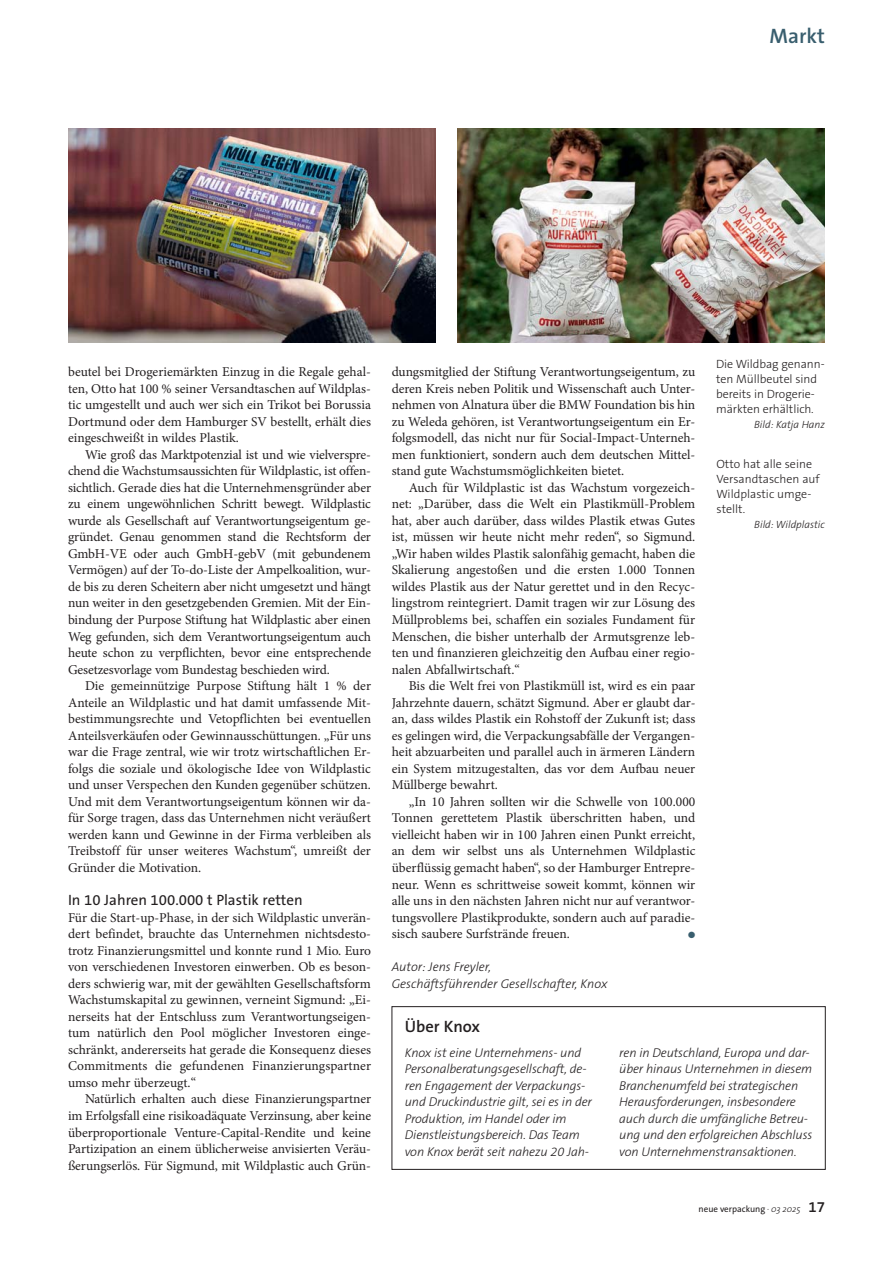
<style>
.page{position:relative;width:893px;height:1263px;background:#fff}
.page>*{position:absolute;margin:0;border:0;box-sizing:border-box;transform-origin:0 0}
.t1{font:600 21px "The Sans Os F";color:#395e6e}
.t2{font:600 16.5px "The Sans Os F";color:#231f20}
.t3{font:15px "The Sans Os F";color:#231f20}
.t4{font:13.5px/16.5px "Minion Pro";color:#231f20;text-align:justify}
.t5{font:italic 300 12.75px/16.5px "The Sans Os F";letter-spacing:-.01em;color:#231f20}
.t6{font:300 12px/15px "The Sans Os F";letter-spacing:-.005em;color:#231f20}
.t7{font:italic 300 10.5px "The Sans Os F";color:#231f20}
.t8{font:9px "The Sans Os F";color:#231f20}
.t9{font:9px "Zapf Dingbats Std";color:#395e6e}
.s1{font-weight:300;font-style:italic}
.s2{font-weight:600;font-size:15px}
</style>
<div class="page">
<img style="left:68px;top:128px;width:368px;height:215px">
<img style="left:457px;top:128px;width:368px;height:215px">
<div style="left:392px;top:1006px;width:433px;height:163px;border:1px solid #231f20"></div>
<h1 class="t1" style="left:769px;top:23px;width:57px">Markt</h1>
<p class="t4" style="left:68px;top:365px;width:304px">beutel bei Drogeriemärkten Einzug in die Regale gehal&shy;ten, Otto hat 100 % seiner Versandtaschen auf Wildplas&shy;tic umgestellt und auch wer sich ein Trikot bei Borussia Dortmund oder dem Hamburger SV bestellt, erhält dies eingeschweißt in wildes Plastik.</p>
<p class="t4" style="left:68px;top:447px;width:305px;text-indent:17px">Wie groß das Marktpotenzial ist und wie vielverspre&shy;chend die Wachstumsaussichten für Wildplastic, ist offen&shy;sichtlich. Gerade dies hat die Unternehmensgründer aber zu einem ungewöhnlichen Schritt bewegt. Wildplastic wurde als Gesellschaft auf Verantwortungseigentum ge&shy;gründet. Genau genommen stand die Rechtsform der GmbH-VE oder auch GmbH-gebV (mit gebundenem Vermögen) auf der To-do-Liste der Ampelkoalition, wur&shy;de bis zu deren Scheitern aber nicht umgesetzt und hängt nun weiter in den gesetzgebenden Gremien. Mit der Ein&shy;bindung der Purpose Stiftung hat Wildplastic aber einen Weg gefunden, sich dem Verantwortungseigentum auch heute schon zu verpflichten, bevor eine entsprechende Gesetzesvorlage vom Bundestag beschieden wird.</p>
<p class="t4" style="left:68px;top:679px;width:305px;text-indent:17px">Die gemeinnützige Purpose Stiftung hält 1 % der Anteile an Wildplastic und hat damit umfassende Mit&shy;bestimmungsrechte und Vetopflichten bei eventuellen Anteilsverkäufen oder Gewinnausschüttungen. „Für uns war die Frage zentral, wie wir trotz wirtschaftlichen Er&shy;folgs die soziale und ökologische Idee von Wildplastic und unser Verspechen den Kunden gegenüber schützen.<br>Und mit dem Verantwortungseigentum können wir da&shy;für Sorge tragen, dass das Unternehmen nicht veräußert werden kann und Gewinne in der Firma verbleiben als Treibstoff für unser weiteres Wachstum“, umreißt der Gründer die Motivation.</p>
<p class="t3" style="left:68px;top:892px;width:236px">In 10 Jahren 100.000 t Plastik retten</p>
<p class="t4" style="left:68px;top:910px;width:305px">Für die Start-up-Phase, in der sich Wildplastic unverän&shy;dert befindet, brauchte das Unternehmen nichtsdesto&shy;trotz Finanzierungsmittel und konnte rund 1 Mio. Euro von verschiedenen Investoren einwerben. Ob es beson&shy;ders schwierig war, mit der gewählten Gesellschaftsform Wachstumskapital zu gewinnen, verneint Sigmund: „Ei&shy;nerseits hat der Entschluss zum Verantwortungseigen&shy;tum natürlich den Pool möglicher Investoren einge&shy;schränkt, andererseits hat gerade die Konsequenz dieses Commitments die gefundenen Finanzierungspartner umso mehr überzeugt.“</p>
<p class="t4" style="left:68px;top:1092px;width:305px;text-indent:17px">Natürlich erhalten auch diese Finanzierungspartner im Erfolgsfall eine risikoadäquate Verzinsung, aber keine überproportionale Venture-Capital-Rendite und keine Partizipation an einem üblicherweise anvisierten Veräu&shy;ßerungserlös. Für Sigmund, mit Wildplastic auch Grün-</p>
<p class="t4" style="left:392px;top:365px;width:305px">dungsmitglied der Stiftung Verantwortungseigentum, zu deren Kreis neben Politik und Wissenschaft auch Unter&shy;nehmen von Alnatura über die BMW Foundation bis hin zu Weleda gehören, ist Verantwortungseigentum ein Er&shy;folgsmodell, das nicht nur für Social-Impact-Unterneh&shy;men funktioniert, sondern auch dem deutschen Mittel&shy;stand gute Wachstumsmöglichkeiten bietet.</p>
<p class="t4" style="left:392px;top:480px;width:305px;text-indent:17px">Auch für Wildplastic ist das Wachstum vorgezeich&shy;net: „Darüber, dass die Welt ein Plastikmüll-Problem hat, aber auch darüber, dass wildes Plastik etwas Gutes ist, müssen wir heute nicht mehr reden“, so Sigmund. „Wir haben wildes Plastik salonfähig gemacht, haben die Skalierung angestoßen und die ersten 1.000 Tonnen wildes Plastik aus der Natur gerettet und in den Recyc&shy;lingstrom reintegriert. Damit tragen wir zur Lösung des Müllproblems bei, schaffen ein soziales Fundament für Menschen, die bisher unterhalb der Armutsgrenze leb&shy;ten und finanzieren gleichzeitig den Aufbau einer regio&shy;nalen Abfallwirtschaft.“</p>
<p class="t4" style="left:392px;top:679px;width:305px;text-indent:17px">Bis die Welt frei von Plastikmüll ist, wird es ein paar Jahrzehnte dauern, schätzt Sigmund. Aber er glaubt dar&shy;an, dass wildes Plastik ein Rohstoff der Zukunft ist; dass es gelingen wird, die Verpackungsabfälle der Vergangen&shy;heit abzuarbeiten und parallel auch in ärmeren Ländern ein System mitzugestalten, das vor dem Aufbau neuer Müllberge bewahrt.</p>
<p class="t4" style="left:392px;top:794px;width:305px;text-indent:17px">„In 10 Jahren sollten wir die Schwelle von 100.000<br>Tonnen gerettetem Plastik überschritten haben, und vielleicht haben wir in 100 Jahren einen Punkt erreicht, an dem wir selbst uns als Unternehmen Wildplastic überflüssig gemacht haben“, so der Hamburger Entrepre&shy;neur. Wenn es schrittweise soweit kommt, können wir alle uns in den nächsten Jahren nicht nur auf verantwor&shy;tungsvollere Plastikprodukte, sondern auch auf paradie&shy;sisch saubere Surfstrände freuen.</p>
<p class="t9" style="left:688px;top:930px;width:9px">●</p>
<p class="t6" style="left:716px;top:357px;width:110px">Die Wildbag genann&shy;ten Müllbeutel sind bereits in Drogerie&shy;märkten erhältlich.</p>
<p class="t7" style="left:754px;top:421px;width:72px">Bild: Katja Hanz</p>
<p class="t6" style="left:716px;top:456px;width:105px">Otto hat alle seine<br>Versandtaschen auf<br>Wildplastic umge&shy;stellt.</p>
<p class="t7" style="left:754px;top:520px;width:72px">Bild: Wildplastic</p>
<p class="t5" style="left:392px;top:960px;width:217px">Autor: Jens Freyler,<br>Geschäftsführender Gesellschafter, Knox</p>
<p class="t2" style="left:405px;top:1016px;width:77px">Über Knox</p>
<p class="t5" style="left:405px;top:1045px;width:189px">Knox ist eine Unternehmens- und Personalberatungsgesellschaft, de&shy;ren Engagement der Verpackungs&shy;und Druckindustrie gilt, sei es in der Produktion, im Handel oder im Dienstleistungsbereich. Das Team von Knox berät seit nahezu 20 Jah-</p>
<p class="t5" style="left:619px;top:1045px;width:195px">ren in Deutschland, Europa und dar&shy;über hinaus Unternehmen in diesem Branchenumfeld bei strategischen Herausforderungen, insbesondere auch durch die umfängliche Betreu&shy;ung und den erfolgreichen Abschluss von Unternehmenstransaktionen.</p>
<p class="t8" style="left:699px;top:1204px;width:128px">neue verpackung <span class="s1">· 03 2025</span> <span class="s2">17</span></p>
</div>
